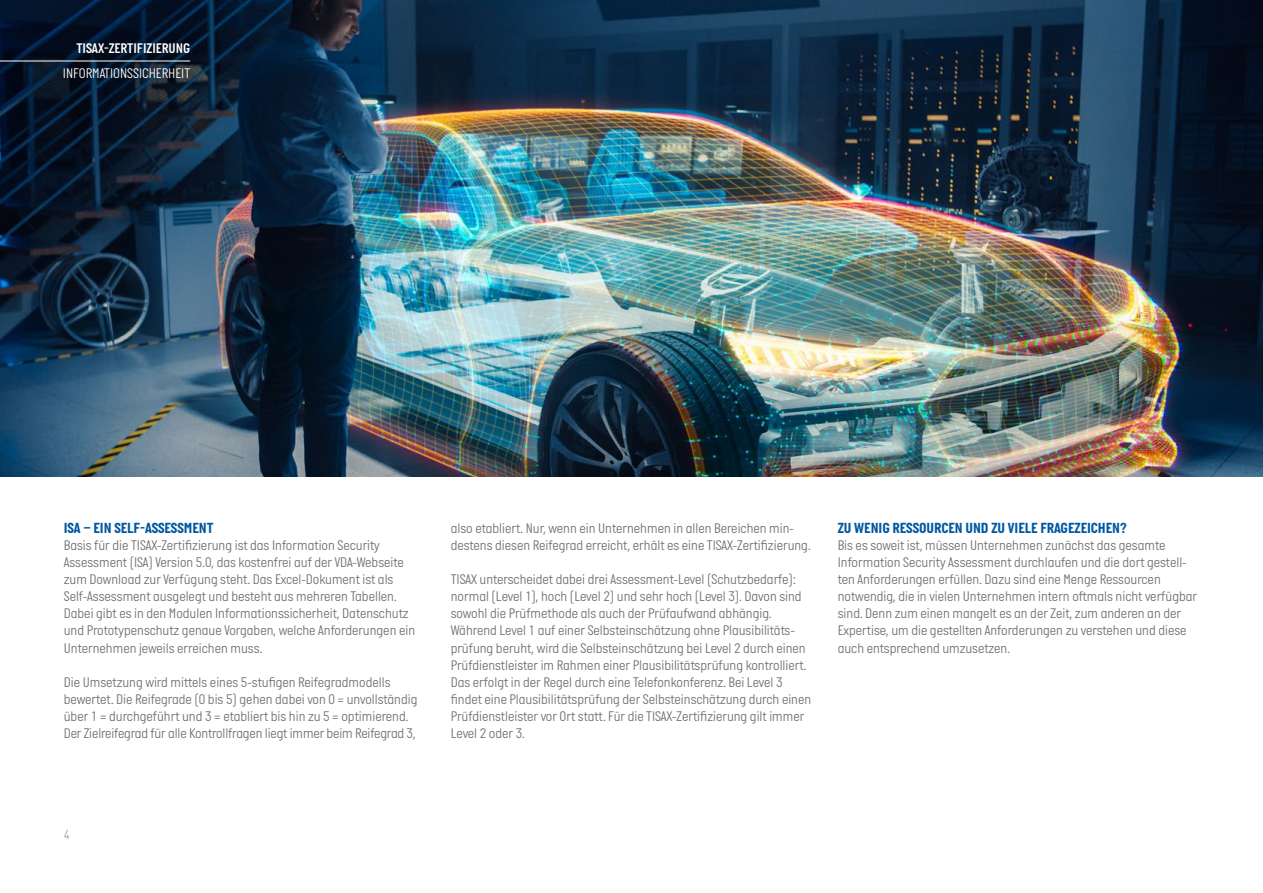
<style>
.page{position:relative;width:1263px;height:893px;background:#fff}
.page>*{position:absolute;margin:0;border:0;box-sizing:border-box;transform-origin:0 0}
.C_Subhead_innen{font:700 15px "Italian Plate No One";color:#0058a2}
.C_Copy{font:300 14.25px/17.1px "Italian Plate No One";color:#706f6f}
.C_Rubrik_Light{font:300 14.25px "Italian Plate No One";color:#fff}
.C_Rubrik_Demi{font:14.25px "Italian Plate No One D Bd";color:#fff}
.t1{font:300 13.5px "Italian Plate No One";color:#9d9d9c}
</style>
<div class="page">
<img style="left:0;top:0;width:1262px;height:476px">
<hr style="left:1262px;top:0;width:1px;height:893px;background:#e3e3e3">
<hr style="left:0;top:61px;width:190px;height:1px;background:#fff">
<p class="C_Rubrik_Demi" style="left:76px;top:41px;width:115px">TISAX-ZERTIFIZIERUNG</p>
<p class="C_Rubrik_Light" style="left:63px;top:65px;width:129px">INFORMATIONSSICHERHEIT</p>
<p class="C_Subhead_innen" style="left:64px;top:520px;width:151px">ISA – EIN SELF-ASSESSMENT</p>
<p class="C_Copy" style="left:64px;top:537px;width:353px">Basis für die TISAX-Zertifizierung ist das Information Security Assessment (ISA) Version 5.0, das kostenfrei auf der VDA-Webseite zum Download zur Verfügung steht. Das Excel-Dokument ist als Self-Assessment ausgelegt und besteht aus mehreren Tabellen.<br>Dabei gibt es in den Modulen Informationssicherheit, Datenschutz und Prototypenschutz genaue Vorgaben, welche Anforderungen ein Unternehmen jeweils erreichen muss.</p>
<p class="C_Copy" style="left:64px;top:674px;width:355px">Die Umsetzung wird mittels eines 5-stufigen Reifegradmodells bewertet. Die Reifegrade (0 bis 5) gehen dabei von 0 = unvollständig über 1 = durchgeführt und 3 = etabliert bis hin zu 5 = optimierend.<br>Der Zielreifegrad für alle Kontrollfragen liegt immer beim Reifegrad 3,</p>
<p class="C_Copy" style="left:451px;top:520px;width:361px">also etabliert. Nur, wenn ein Unternehmen in allen Bereichen min&shy;destens diesen Reifegrad erreicht, erhält es eine TISAX-Zertifizierung.</p>
<p class="C_Copy" style="left:451px;top:571px;width:362px">TISAX unterscheidet dabei drei Assessment-Level (Schutzbedarfe): normal (Level 1), hoch (Level 2) und sehr hoch (Level 3). Davon sind sowohl die Prüfmethode als auch der Prüfaufwand abhängig.<br>Während Level 1 auf einer Selbsteinschätzung ohne Plausibilitäts&shy;prüfung beruht, wird die Selbsteinschätzung bei Level 2 durch einen Prüfdienstleister im Rahmen einer Plausibilitätsprüfung kontrolliert.<br>Das erfolgt in der Regel durch eine Telefonkonferenz. Bei Level 3 findet eine Plausibilitätsprüfung der Selbsteinschätzung durch einen Prüfdienstleister vor Ort statt. Für die TISAX-Zertifizierung gilt immer Level 2 oder 3.</p>
<p class="C_Subhead_innen" style="left:838px;top:520px;width:291px">ZU WENIG RESSOURCEN UND ZU VIELE FRAGEZEICHEN?</p>
<p class="C_Copy" style="left:838px;top:537px;width:361px">Bis es soweit ist, müssen Unternehmen zunächst das gesamte Information Security Assessment durchlaufen und die dort gestell&shy;ten Anforderungen erfüllen. Dazu sind eine Menge Ressourcen notwendig, die in vielen Unternehmen intern oftmals nicht verfügbar sind. Denn zum einen mangelt es an der Zeit, zum anderen an der Expertise, um die gestellten Anforderungen zu verstehen und diese auch entsprechend umzusetzen.</p>
<p class="t1" style="left:64px;top:827px;width:8px">4</p>
</div>
